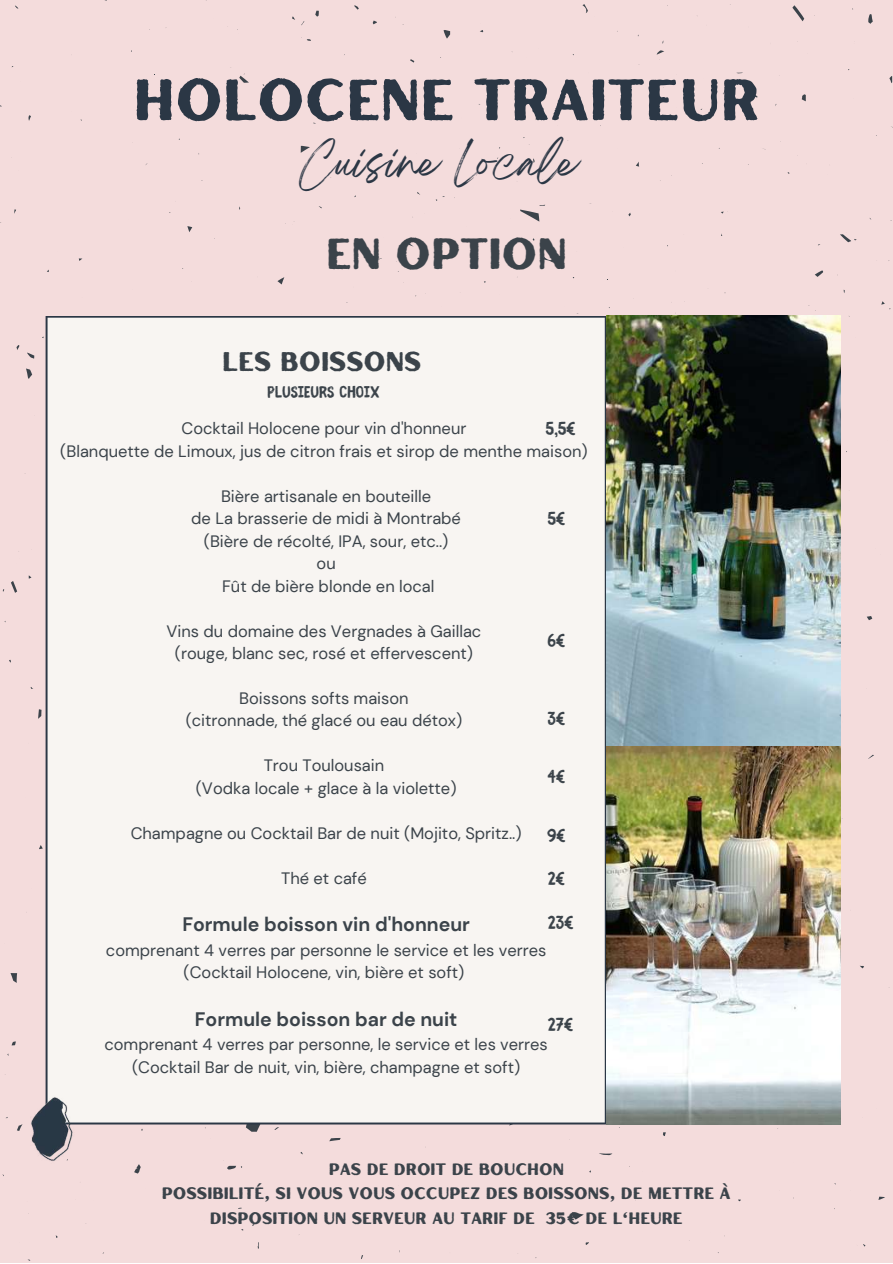
<style>
.page{position:relative;width:893px;height:1264px;background:#fff}
.page>*{position:absolute;margin:0;border:0;box-sizing:border-box;transform-origin:0 0}
.t1{font:57.9px "Hertical Sans Rough";color:#2b3745}
.t2{font:43.5px "Hertical Sans Rough";color:#3b434a}
.t3{font:37.5px "Breathing";color:#2b3745}
.t4{font:27px "Hertical Sans Rough";color:#3b434a}
.t5{font:700 19.5px "DM Sans";color:#3b434a}
.t6{font:700 19.2px "Fibre Vintage Full";color:#3b434a}
.t7{font:700 18px "Fibre Vintage Full";color:#3b434a}
.t8{font:16.5px/22.5px "DM Sans";color:#3b434a;text-align:center}
.t9{font:16.5px/24.8px "Hertical Sans Rough";color:#3b434a;text-align:center}
</style>
<div class="page">
<div style="left:0;top:0;width:892px;height:1262px;background:#f4dcdc"></div>
<svg style="left:17px;top:1124px;width:6px;height:6px"></svg>
<svg style="left:38px;top:709px;width:4px;height:10px"></svg>
<svg style="left:134px;top:1164px;width:7px;height:9px"></svg>
<svg style="left:542px;top:257px;width:12px;height:5px"></svg>
<svg style="left:11px;top:973px;width:6px;height:9px"></svg>
<svg style="left:12px;top:1041px;width:4px;height:4px"></svg>
<svg style="left:889px;top:76px;width:3px;height:7px"></svg>
<svg style="left:187px;top:226px;width:5px;height:6px"></svg>
<svg style="left:246px;top:1124px;width:16px;height:7px"></svg>
<svg style="left:599px;top:1153px;width:13px;height:2px"></svg>
<svg style="left:749px;top:91px;width:8px;height:7px"></svg>
<svg style="left:26px;top:368px;width:6px;height:11px"></svg>
<svg style="left:315px;top:11px;width:4px;height:5px"></svg>
<svg style="left:878px;top:1196px;width:7px;height:3px"></svg>
<svg style="left:11px;top:581px;width:6px;height:12px"></svg>
<svg style="left:520px;top:205px;width:25px;height:17px"></svg>
<svg style="left:535px;top:116px;width:6px;height:4px"></svg>
<svg style="left:479px;top:78px;width:8px;height:5px"></svg>
<svg style="left:28px;top:115px;width:3px;height:6px"></svg>
<svg style="left:406px;top:241px;width:7px;height:6px"></svg>
<svg style="left:301px;top:146px;width:9px;height:7px"></svg>
<svg style="left:572px;top:1212px;width:11px;height:7px"></svg>
<svg style="left:443px;top:30px;width:7px;height:9px"></svg>
<svg style="left:582px;top:4px;width:6px;height:9px"></svg>
<svg style="left:840px;top:234px;width:16px;height:8px"></svg>
<svg style="left:792px;top:5px;width:12px;height:16px"></svg>
<svg style="left:223px;top:1160px;width:19px;height:9px"></svg>
<svg style="left:16px;top:345px;width:4px;height:5px"></svg>
<svg style="left:656px;top:50px;width:8px;height:10px"></svg>
<svg style="left:277px;top:277px;width:7px;height:7px"></svg>
<svg style="left:815px;top:270px;width:8px;height:7px"></svg>
<svg style="left:27px;top:352px;width:7px;height:7px"></svg>
<svg style="left:239px;top:73px;width:10px;height:10px"></svg>
<svg style="left:39px;top:845px;width:4px;height:4px"></svg>
<svg style="left:329px;top:1138px;width:11px;height:3px"></svg>
<svg style="left:866px;top:616px;width:6px;height:4px"></svg>
<svg style="left:801px;top:94px;width:4px;height:7px"></svg>
<svg style="left:46px;top:316px;width:560px;height:808px;background:#cfcfd0"></svg>
<img style="left:31px;top:1093px;width:45px;height:68px">
<svg style="left:354px;top:5px;width:5px;height:5px"></svg>
<svg style="left:868px;top:14px;width:4px;height:10px"></svg>
<img style="left:606px;top:316px;width:234px;height:808px">
<h1 class="t1" style="left:133px;top:60px;width:628px">HOLOCENE TRAITEUR</h1>
<h3 class="t3" style="left:299px;top:151px;width:280px">Cuisine Locale</h3>
<h2 class="t2" style="left:326px;top:224px;width:243px">EN OPTION</h2>
<h3 class="t4" style="left:222px;top:343px;width:200px">LES BOISSONS</h3>
<p class="t7" style="left:267px;top:384px;width:113px">PLUSIEURS CHOIX</p>
<p class="t6" style="left:545px;top:420px;width:31px">5,5€</p>
<p class="t8" style="left:60px;top:417px;width:529px">Cocktail Holocene pour vin d'honneur<br>(Blanquette de Limoux, jus de citron frais et sirop de menthe maison)</p>
<p class="t8" style="left:191px;top:484px;width:271px">Bière artisanale en bouteille<br>de La brasserie de midi à Montrabé (Bière de récolté, IPA, sour, etc..)<br>ou<br>Fût de bière blonde en local</p>
<p class="t8" style="left:166px;top:619px;width:316px">Vins du domaine des Vergnades à Gaillac (rouge, blanc sec, rosé et effervescent)</p>
<p class="t8" style="left:186px;top:687px;width:278px">Boissons softs maison<br>(citronnade, thé glacé ou eau détox)</p>
<p class="t8" style="left:196px;top:754px;width:262px">Trou Toulousain<br>(Vodka locale + glace à la violette)</p>
<p class="t8" style="left:131px;top:822px;width:392px">Champagne ou Cocktail Bar de nuit (Mojito, Spritz..)</p>
<p class="t8" style="left:281px;top:867px;width:87px">Thé et café</p>
<p class="t5" style="left:182px;top:911px;width:289px">Formule boisson vin d'honneur</p>
<p class="t8" style="left:106px;top:939px;width:442px">comprenant 4 verres par personne le service et les verres (Cocktail Holocene, vin, bière et soft)</p>
<p class="t5" style="left:195px;top:1006px;width:264px">Formule boisson bar de nuit</p>
<p class="t8" style="left:104px;top:1033px;width:445px">comprenant 4 verres par personne, le service et les verres (Cocktail Bar de nuit, vin, bière, champagne et soft)</p>
<p class="t6" style="left:547px;top:510px;width:19px">5€</p>
<p class="t6" style="left:547px;top:633px;width:19px">6€</p>
<p class="t6" style="left:547px;top:710px;width:19px">3€</p>
<p class="t6" style="left:547px;top:769px;width:19px">4€</p>
<p class="t6" style="left:547px;top:827px;width:20px">9€</p>
<p class="t6" style="left:548px;top:871px;width:19px">2€</p>
<p class="t6" style="left:547px;top:914px;width:27px">23€</p>
<p class="t6" style="left:548px;top:1016px;width:27px">27€</p>
<p class="t9" style="left:162px;top:1155px;width:570px">PAS DE DROIT DE BOUCHON<br>POSSIBILITÉ, SI VOUS VOUS OCCUPEZ DES BOISSONS, DE METTRE À<br>DISPOSITION UN SERVEUR AU TARIF DE 35€ DE L'HEURE</p>
</div>
